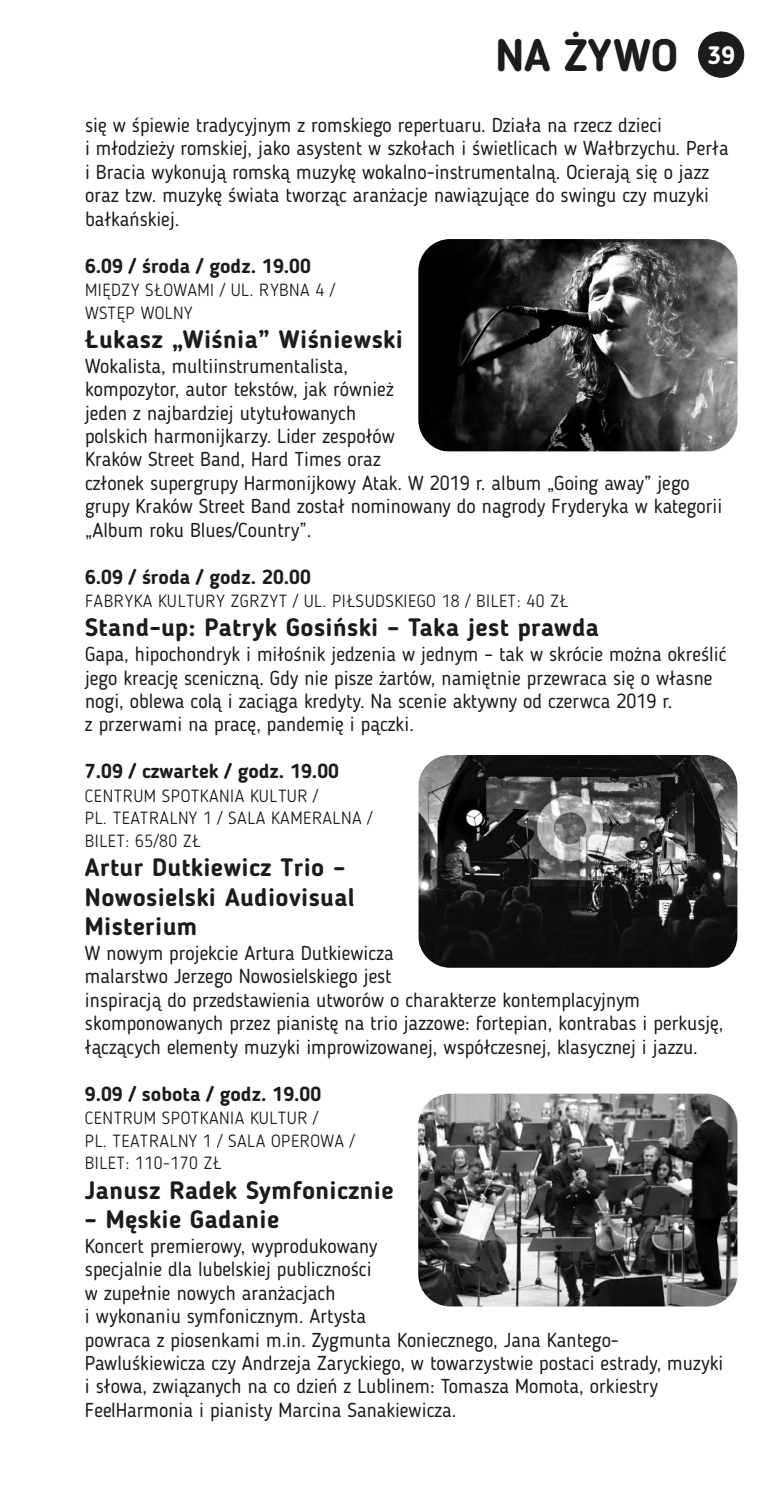
<style>
.page{position:relative;width:780px;height:1489px;background:#fff}
.page>*{position:absolute;margin:0;border:0;box-sizing:border-box;transform-origin:0 0}
.t1{font:700 45px "Blogger Sans";color:#1c1c1c}
.t2{font:700 25px/29.5px "Blogger Sans";letter-spacing:.015em;color:#1c1c1c}
.t3{font:20px/23.5px "Blogger Sans";color:#1c1c1c}
.t4{font:700 20px "Blogger Sans";color:#1c1c1c}
.t5{font:300 17.5px/22.5px "Blogger Sans";letter-spacing:.03em;color:#1c1c1c}
</style>
<div class="page">
<div style="left:698px;top:32px;width:46px;height:45px;background:#1c1c1c;border:1px solid #1c1c1c;border-radius:50%"></div>
<img style="left:418px;top:239px;width:319px;height:213px;border-radius:32px">
<img style="left:418px;top:755px;width:319px;height:212px;border-radius:32px">
<img style="left:418px;top:1093px;width:319px;height:213px;border-radius:32px">
<h1 class="t1" style="left:495px;top:36px;width:241px">NA ŻYWO <sup>39</sup></h1>
<p class="t3" style="left:85px;top:115px;width:645px">się w śpiewie tradycyjnym z romskiego repertuaru. Działa na rzecz dzieci<br>i młodzieży romskiej, jako asystent w szkołach i świetlicach w Wałbrzychu. Perła i Bracia wykonują romską muzykę wokalno-instrumentalną. Ocierają się o jazz oraz tzw. muzykę świata tworząc aranżacje nawiązujące do swingu czy muzyki bałkańskiej.</p>
<p class="t4" style="left:85px;top:257px;width:227px">6.09 / środa / godz. 19.00</p>
<p class="t5" style="left:85px;top:280px;width:251px">MIĘDZY SŁOWAMI / UL. RYBNA 4 /<br>WSTĘP WOLNY</p>
<p class="t2" style="left:85px;top:327px;width:319px">Łukasz „Wiśnia” Wiśniewski</p>
<p class="t3" style="left:85px;top:356px;width:638px">Wokalista, multiinstrumentalista,<br>kompozytor, autor tekstów, jak również<br>jeden z najbardziej utytułowanych<br>polskich harmonijkarzy. Lider zespołów<br>Kraków Street Band, Hard Times oraz<br>członek supergrupy Harmonijkowy Atak. W 2019 r. album „Going away” jego grupy Kraków Street Band został nominowany do nagrody Fryderyka w kategorii „Album roku Blues/Country”.</p>
<p class="t4" style="left:85px;top:568px;width:227px">6.09 / środa / godz. 20.00</p>
<p class="t5" style="left:85px;top:591px;width:484px">FABRYKA KULTURY ZGRZYT / UL. PIŁSUDSKIEGO 18 / BILET: 40 ZŁ</p>
<p class="t2" style="left:85px;top:615px;width:515px">Stand-up: Patryk Gosiński – Taka jest prawda</p>
<p class="t3" style="left:85px;top:644px;width:643px">Gapa, hipochondryk i miłośnik jedzenia w jednym – tak w skrócie można określić jego kreację sceniczną. Gdy nie pisze żartów, namiętnie przewraca się o własne nogi, oblewa colą i zaciąga kredyty. Na scenie aktywny od czerwca 2019 r.<br>z przerwami na pracę, pandemię i pączki.</p>
<p class="t4" style="left:85px;top:763px;width:255px">7.09 / czwartek / godz. 19.00</p>
<p class="t5" style="left:85px;top:785px;width:289px">CENTRUM SPOTKANIA KULTUR /<br>PL. TEATRALNY 1 / SALA KAMERALNA /<br>BILET: 65/80 ZŁ</p>
<p class="t2" style="left:85px;top:855px;width:271px">Artur Dutkiewicz Trio –<br>Nowosielski Audiovisual<br>Misterium</p>
<p class="t3" style="left:85px;top:943px;width:639px">W nowym projekcie Artura Dutkiewicza<br>malarstwo Jerzego Nowosielskiego jest<br>inspiracją do przedstawienia utworów o charakterze kontemplacyjnym skomponowanych przez pianistę na trio jazzowe: fortepian, kontrabas i perkusję, łączących elementy muzyki improwizowanej, współczesnej, klasycznej i jazzu.</p>
<p class="t4" style="left:85px;top:1085px;width:238px">9.09 / sobota / godz. 19.00</p>
<p class="t5" style="left:85px;top:1108px;width:271px">CENTRUM SPOTKANIA KULTUR /<br>PL. TEATRALNY 1 / SALA OPEROWA /<br>BILET: 110-170 ZŁ</p>
<p class="t2" style="left:85px;top:1177px;width:310px">Janusz Radek Symfonicznie</p>
<p class="t2" style="left:85px;top:1206px;width:196px">– Męskie Gadanie</p>
<p class="t3" style="left:85px;top:1235px;width:640px">Koncert premierowy, wyprodukowany<br>specjalnie dla lubelskiej publiczności<br>w zupełnie nowych aranżacjach<br>i wykonaniu symfonicznym. Artysta<br>powraca z piosenkami m.in. Zygmunta Koniecznego, Jana Kantego-Pawluśkiewicza czy Andrzeja Zaryckiego, w towarzystwie postaci estrady, muzyki i słowa, związanych na co dzień z Lublinem: Tomasza Momota, orkiestry FeelHarmonia i pianisty Marcina Sanakiewicza.</p>
</div>
